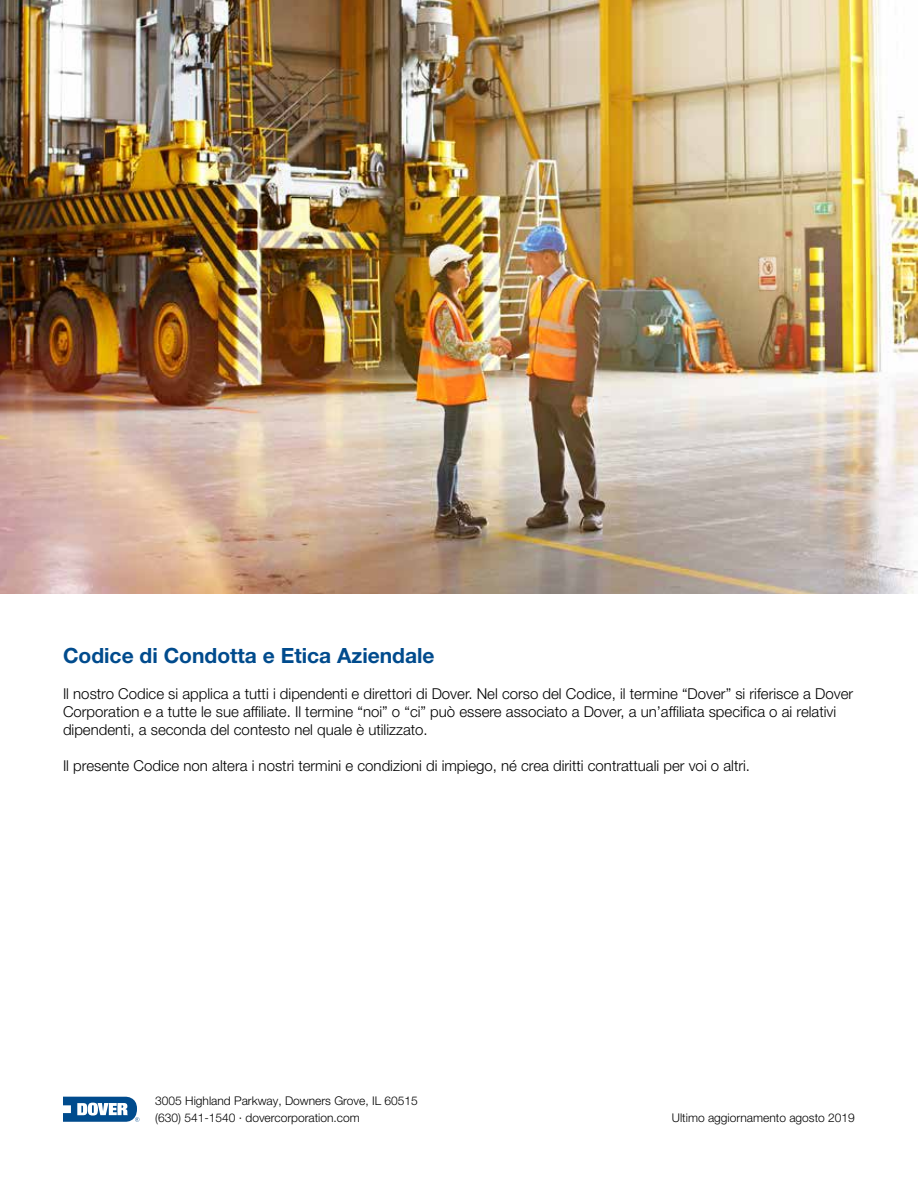
<style>
.page{position:relative;width:918px;height:1188px;background:#fff}
.page>*{position:absolute;margin:0;border:0;box-sizing:border-box;transform-origin:0 0}
.t1{font:700 21px "Helvetica Neue LT Pro";color:#004b8d}
.t2{font:300 15px/18px "Helvetica Neue LT Pro";color:#000}
.t3{font:300 12px/16.5px "Helvetica Neue LT Pro";color:#000}
</style>
<div class="page">
<img style="left:0;top:0;width:918px;height:594px">
<svg style="left:63px;top:1097px;width:76px;height:25px"></svg>
<h1 class="t1" style="left:63px;top:642px;width:373px">Codice di Condotta e Etica Aziendale</h1>
<p class="t2" style="left:63px;top:684px;width:792px">Il nostro Codice si applica a tutti i dipendenti e direttori di Dover. Nel corso del Codice, il termine “Dover” si riferisce a Dover<br>Corporation e a tutte le sue affiliate. Il termine “noi” o “ci” può essere associato a Dover, a un’affiliata specifica o ai relativi dipendenti, a seconda del contesto nel quale è utilizzato.</p>
<p class="t2" style="left:63px;top:756px;width:689px">Il presente Codice non altera i nostri termini e condizioni di impiego, né crea diritti contrattuali per voi o altri.</p>
<p class="t3" style="left:155px;top:1093px;width:264px">3005 Highland Parkway, Downers Grove, IL 60515 (630) 541-1540 · dovercorporation.com</p>
<p class="t3" style="left:672px;top:1109px;width:185px">Ultimo aggiornamento agosto 2019</p>
</div>
